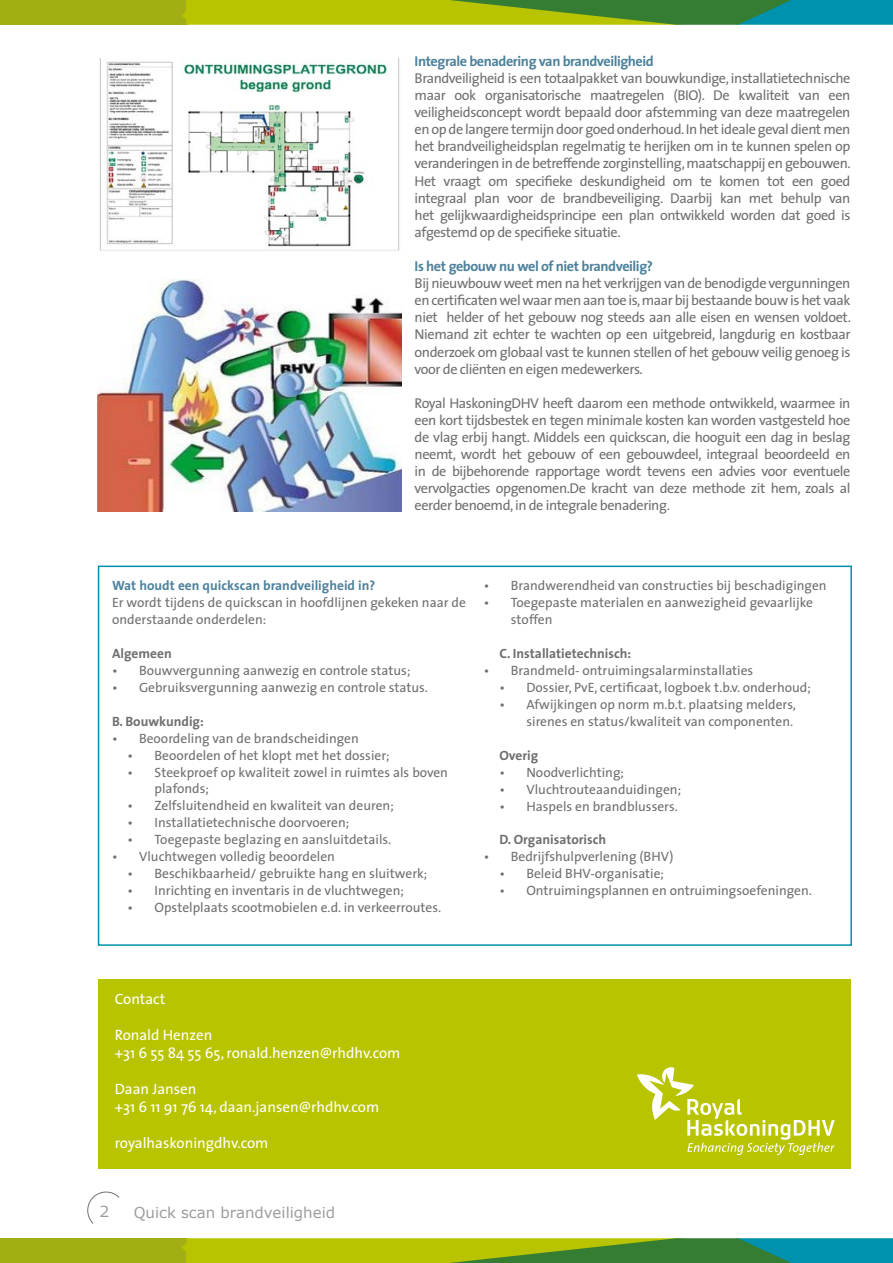
<style>
.page{position:relative;width:893px;height:1263px;background:#fff}
.page>*{position:absolute;margin:0;border:0;box-sizing:border-box;transform-origin:0 0}
.t1{font:15px/18px "The Sans";color:#fff}
.t2{font:15px "Verdana";color:#9d9d9c}
.t3{font:14.25px/17.1px "The Sans";letter-spacing:-.03em;color:#706f6f;text-align:justify}
.t4{font:700 14.25px "The Sans";letter-spacing:-.03em;color:#4d829c}
.t5{font:13.5px/17px "The Sans";color:#706f6f}
.t6{font:700 13.5px "The Sans";color:#706f6f}
.t7{font:700 13.5px "The Sans";color:#4d829c}
.s1{font-family:"The Sans";font-weight:300;font-size:21.9px}
</style>
<div class="page">
<div style="left:0;top:1238px;width:188px;height:25px;background:#a1af14"></div>
<svg style="left:182px;top:1238px;width:711px;height:25px"></svg>
<svg style="left:87px;top:1191px;width:33px;height:33px"></svg>
<div style="left:0;top:0;width:188px;height:25px;background:#a1af14"></div>
<svg style="left:182px;top:0;width:711px;height:25px"></svg>
<div style="left:98px;top:979px;width:752px;height:190px;background:#b9c400"></div>
<svg style="left:637px;top:1067px;width:198px;height:88px"></svg>
<div style="left:98px;top:566px;width:754px;height:380px;border:2px solid #0091ac"></div>
<img style="left:98px;top:280px;width:304px;height:231px">
<img style="left:100px;top:59px;width:300px;height:192px">
<p class="t4" style="left:415px;top:52px;width:241px">Integrale benadering van brandveiligheid</p>
<p class="t3" style="left:415px;top:70px;width:437px">Brandveiligheid is een totaalpakket van bouwkundige, installatietechnische maar ook organisatorische maatregelen (BIO). De kwaliteit van een veiligheidsconcept wordt bepaald door afstemming van deze maatregelen en op de langere termijn door goed onderhoud. In het ideale geval dient men het brandveiligheidsplan regelmatig te herijken om in te kunnen spelen op veranderingen in de betreffende zorginstelling, maatschappij en gebouwen.<br>Het vraagt om specifieke deskundigheid om te komen tot een goed integraal plan voor de brandbeveiliging. Daarbij kan met behulp van het gelijkwaardigheidsprincipe een plan ontwikkeld worden dat goed is afgestemd op de specifieke situatie.</p>
<p class="t4" style="left:415px;top:257px;width:240px">Is het gebouw nu wel of niet brandveilig?</p>
<p class="t3" style="left:415px;top:275px;width:438px">Bij nieuwbouw weet men na het verkrijgen van de benodigde vergunningen en certificaten wel waar men aan toe is, maar bij bestaande bouw is het vaak niet helder of het gebouw nog steeds aan alle eisen en wensen voldoet.<br>Niemand zit echter te wachten op een uitgebreid, langdurig en kostbaar onderzoek om globaal vast te kunnen stellen of het gebouw veilig genoeg is voor de cliënten en eigen medewerkers.</p>
<p class="t3" style="left:415px;top:395px;width:437px">Royal HaskoningDHV heeft daarom een methode ontwikkeld, waarmee in een kort tijdsbestek en tegen minimale kosten kan worden vastgesteld hoe de vlag erbij hangt. Middels een quickscan, die hooguit een dag in beslag neemt, wordt het gebouw of een gebouwdeel, integraal beoordeeld en in de bijbehorende rapportage wordt tevens een advies voor eventuele vervolgacties opgenomen.De kracht van deze methode zit hem, zoals al eerder benoemd, in de integrale benadering.</p>
<p class="t7" style="left:112px;top:577px;width:265px">Wat houdt een quickscan brandveiligheid in?</p>
<p class="t5" style="left:112px;top:594px;width:355px">Er wordt tijdens de quickscan in hoofdlijnen gekeken naar de onderstaande onderdelen:</p>
<p class="t6" style="left:112px;top:645px;width:61px">Algemeen</p>
<p class="t5" style="left:112px;top:662px;width:300px">• Bouwvergunning aanwezig en controle status;</p>
<p class="t5" style="left:112px;top:679px;width:317px">• Gebruiksvergunning aanwezig en controle status.</p>
<p class="t6" style="left:112px;top:712px;width:93px">B. Bouwkundig:</p>
<p class="t5" style="left:112px;top:730px;width:248px">• Beoordeling van de brandscheidingen</p>
<p class="t5" style="left:128px;top:747px;width:263px">• Beoordelen of het klopt met het dossier;</p>
<p class="t5" style="left:155px;top:764px;width:295px;text-indent:-27px">• Steekproef op kwaliteit zowel in ruimtes als boven plafonds;</p>
<p class="t5" style="left:128px;top:797px;width:268px">• Zelfsluitendheid en kwaliteit van deuren;</p>
<p class="t5" style="left:128px;top:814px;width:223px">• Installatietechnische doorvoeren;</p>
<p class="t5" style="left:128px;top:831px;width:265px">• Toegepaste beglazing en aansluitdetails.</p>
<p class="t5" style="left:112px;top:848px;width:224px">• Vluchtwegen volledig beoordelen</p>
<p class="t5" style="left:128px;top:865px;width:301px">• Beschikbaarheid/ gebruikte hang en sluitwerk;</p>
<p class="t5" style="left:128px;top:882px;width:278px">• Inrichting en inventaris in de vluchtwegen;</p>
<p class="t5" style="left:128px;top:899px;width:315px">• Opstelplaats scootmobielen e.d. in verkeerroutes.</p>
<p class="t5" style="left:484px;top:577px;width:344px">• Brandwerendheid van constructies bij beschadigingen</p>
<p class="t5" style="left:511px;top:594px;width:304px;text-indent:-27px">• Toegepaste materialen en aanwezigheid gevaarlijke stoffen</p>
<p class="t6" style="left:499px;top:645px;width:133px">C. Installatietechnisch:</p>
<p class="t5" style="left:484px;top:662px;width:271px">• Brandmeld- ontruimingsalarminstallaties</p>
<p class="t5" style="left:499px;top:679px;width:313px">• Dossier, PvE, certificaat, logboek t.b.v. onderhoud;</p>
<p class="t5" style="left:499px;top:696px;width:298px;text-align:right">• Afwijkingen op norm m.b.t. plaatsing melders, sirenes en status/kwaliteit van componenten.</p>
<p class="t6" style="left:499px;top:746px;width:40px">Overig</p>
<p class="t5" style="left:499px;top:764px;width:126px">• Noodverlichting;</p>
<p class="t5" style="left:499px;top:781px;width:183px">• Vluchtrouteaanduidingen;</p>
<p class="t5" style="left:499px;top:797px;width:180px">• Haspels en brandblussers.</p>
<p class="t6" style="left:499px;top:831px;width:108px">D. Organisatorisch</p>
<p class="t5" style="left:484px;top:848px;width:191px">• Bedrijfshulpverlening (BHV)</p>
<p class="t5" style="left:499px;top:865px;width:166px">• Beleid BHV-organisatie;</p>
<p class="t5" style="left:499px;top:882px;width:314px">• Ontruimingsplannen en ontruimingsoefeningen.</p>
<p class="t1" style="left:115px;top:989px;width:52px">Contact</p>
<p class="t1" style="left:115px;top:1025px;width:287px">Ronald Henzen<br>+31 6 55 84 55 65, ronald.henzen@rhdhv.com</p>
<p class="t1" style="left:115px;top:1079px;width:266px">Daan Jansen<br>+31 6 11 91 76 14, daan.jansen@rhdhv.com</p>
<p class="t1" style="left:115px;top:1133px;width:155px">royalhaskoningdhv.com</p>
<p class="t2" style="left:99px;top:1202px;width:237px"><span class="s1">2</span> Quick scan brandveiligheid</p>
</div>
